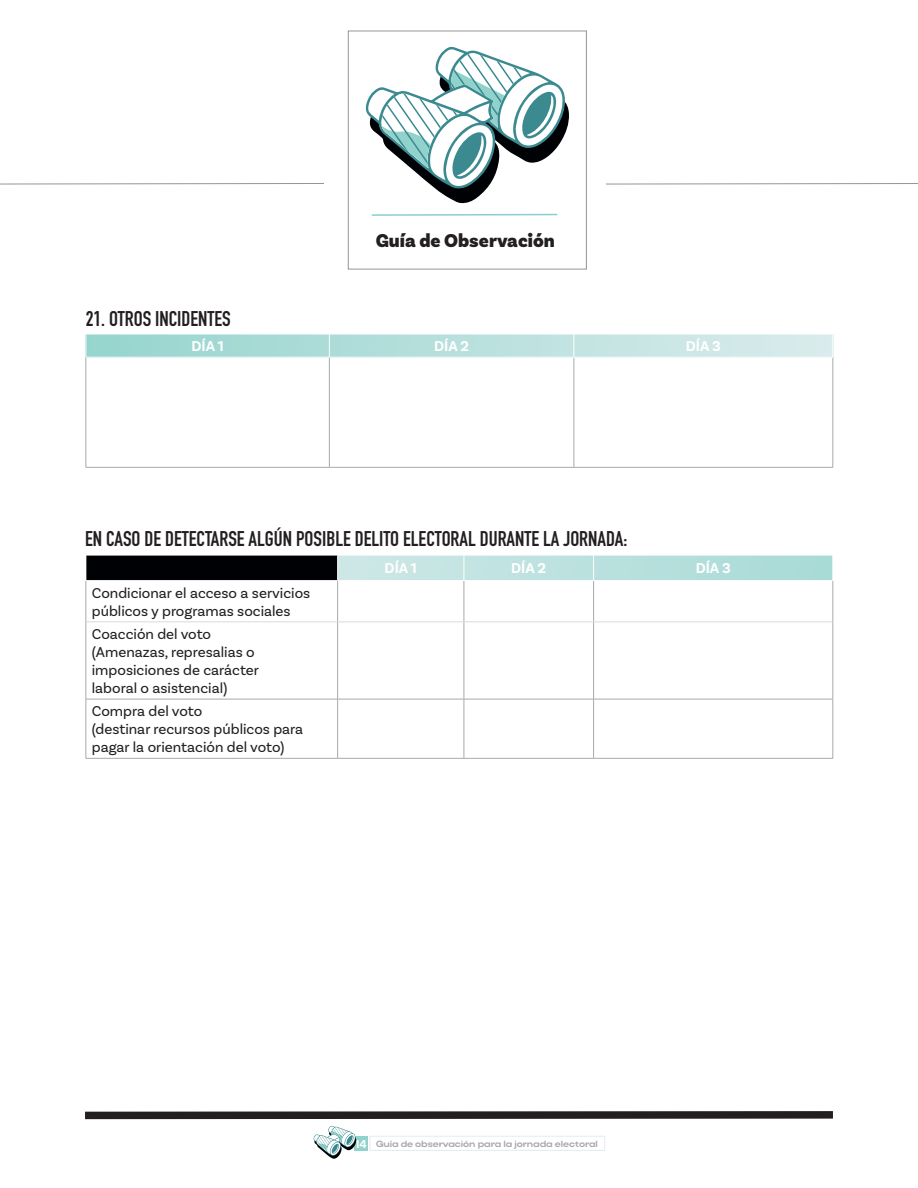
<style>
.page{position:relative;width:918px;height:1188px;background:#fff}
.page>*{position:absolute;margin:0;border:0;box-sizing:border-box;transform-origin:0 0}
.t1{font:700 21px "DIN Condensed";color:#231f20}
.t2{font:900 19.5px "Basic Sans";color:#231f20}
.t3{font:15px/18px "Basic Sans";color:#231f20}
.t4{font:700 15px "Basic Sans";color:#fff}
.t5{font:700 12px "Basic Sans";color:#fff}
.t6{font:700 9px "Actay Wide";letter-spacing:-.01em;color:#a8a9ad}
</style>
<div class="page">
<svg style="left:606px;top:183px;width:312px;height:1px"></svg>
<svg style="left:0;top:183px;width:324px;height:1px"></svg>
<div style="left:348px;top:31px;width:239px;height:238px;border:1px solid #939598"></div>
<svg style="left:371px;top:213px;width:187px;height:3px"></svg>
<svg style="left:365px;top:47px;width:204px;height:157px"></svg>
<svg style="left:85px;top:1111px;width:748px;height:48px"></svg>
<div style="left:337px;top:555px;width:496px;height:26px;background:linear-gradient(to right,#cee7e7,#a8dbd6)"></div>
<div style="left:85px;top:334px;width:748px;height:23px;background:linear-gradient(to right,#96d4ce,#daecec)"></div>
<div style="left:86px;top:555px;width:252px;height:26px;background:#000104"></div>
<hr style="left:86px;top:581px;width:1px;height:41px;background:#a8a9ad">
<hr style="left:86px;top:622px;width:1px;height:77px;background:#a8a9ad">
<hr style="left:86px;top:699px;width:1px;height:59px;background:#a8a9ad">
<hr style="left:337px;top:581px;width:1px;height:41px;background:#a8a9ad">
<hr style="left:464px;top:581px;width:1px;height:41px;background:#a8a9ad">
<hr style="left:593px;top:581px;width:1px;height:41px;background:#a8a9ad">
<hr style="left:833px;top:581px;width:1px;height:41px;background:#a8a9ad">
<hr style="left:337px;top:622px;width:1px;height:77px;background:#a8a9ad">
<hr style="left:464px;top:622px;width:1px;height:77px;background:#a8a9ad">
<hr style="left:593px;top:622px;width:1px;height:77px;background:#a8a9ad">
<hr style="left:833px;top:622px;width:1px;height:77px;background:#a8a9ad">
<hr style="left:86px;top:699px;width:252px;height:1px;background:#a8a9ad">
<hr style="left:338px;top:699px;width:126px;height:1px;background:#a8a9ad">
<hr style="left:337px;top:699px;width:1px;height:59px;background:#a8a9ad">
<hr style="left:464px;top:699px;width:130px;height:1px;background:#a8a9ad">
<hr style="left:464px;top:699px;width:1px;height:59px;background:#a8a9ad">
<hr style="left:594px;top:699px;width:239px;height:1px;background:#a8a9ad">
<hr style="left:593px;top:699px;width:1px;height:59px;background:#a8a9ad">
<hr style="left:833px;top:699px;width:1px;height:59px;background:#a8a9ad">
<hr style="left:86px;top:758px;width:252px;height:1px;background:#a8a9ad">
<hr style="left:338px;top:758px;width:126px;height:1px;background:#a8a9ad">
<hr style="left:464px;top:758px;width:130px;height:1px;background:#a8a9ad">
<hr style="left:594px;top:758px;width:239px;height:1px;background:#a8a9ad">
<hr style="left:86px;top:622px;width:252px;height:1px;background:#d9dadc">
<hr style="left:338px;top:622px;width:126px;height:1px;background:#d9dadc">
<hr style="left:464px;top:622px;width:130px;height:1px;background:#d9dadc">
<hr style="left:594px;top:622px;width:239px;height:1px;background:#d9dadc">
<hr style="left:86px;top:555px;width:252px;height:1px;background:#fff">
<svg style="left:86px;top:555px;width:1px;height:25px"></svg>
<hr style="left:338px;top:555px;width:126px;height:1px;background:#fff">
<svg style="left:337px;top:555px;width:1px;height:25px"></svg>
<hr style="left:464px;top:555px;width:130px;height:1px;background:#fff">
<svg style="left:464px;top:555px;width:1px;height:25px"></svg>
<hr style="left:594px;top:555px;width:239px;height:1px;background:#fff">
<svg style="left:593px;top:555px;width:1px;height:25px"></svg>
<hr style="left:86px;top:580px;width:252px;height:1px;background:#fff">
<hr style="left:338px;top:580px;width:126px;height:1px;background:#fff">
<hr style="left:464px;top:580px;width:130px;height:1px;background:#fff">
<hr style="left:594px;top:580px;width:239px;height:1px;background:#fff">
<hr style="left:86px;top:357px;width:1px;height:110px;background:#a8a9ad">
<hr style="left:329px;top:357px;width:1px;height:110px;background:#a8a9ad">
<hr style="left:574px;top:357px;width:1px;height:110px;background:#a8a9ad">
<hr style="left:833px;top:357px;width:1px;height:110px;background:#a8a9ad">
<hr style="left:86px;top:467px;width:243px;height:1px;background:#a8a9ad">
<hr style="left:329px;top:467px;width:245px;height:1px;background:#a8a9ad">
<hr style="left:574px;top:467px;width:259px;height:1px;background:#a8a9ad">
<hr style="left:86px;top:334px;width:243px;height:1px;background:#fff">
<svg style="left:86px;top:334px;width:1px;height:23px"></svg>
<hr style="left:329px;top:334px;width:245px;height:1px;background:#fff">
<svg style="left:329px;top:334px;width:1px;height:23px"></svg>
<hr style="left:574px;top:334px;width:259px;height:1px;background:#fff">
<svg style="left:574px;top:334px;width:1px;height:23px"></svg>
<svg style="left:833px;top:334px;width:1px;height:23px"></svg>
<hr style="left:86px;top:357px;width:243px;height:1px;background:#fff">
<hr style="left:329px;top:357px;width:245px;height:1px;background:#fff">
<hr style="left:574px;top:357px;width:259px;height:1px;background:#fff">
<p class="t1" style="left:86px;top:304px;width:147px">21. OTROS INCIDENTES</p>
<h2 class="t2" style="left:376px;top:229px;width:181px">Guía de Observación</h2>
<p class="t4" style="left:191px;top:337px;width:34px">DÍA 1</p>
<p class="t4" style="left:434px;top:337px;width:36px">DÍA 2</p>
<p class="t4" style="left:686px;top:337px;width:37px">DÍA 3</p>
<p class="t1" style="left:85px;top:525px;width:544px">EN CASO DE DETECTARSE ALGÚN POSIBLE DELITO ELECTORAL DURANTE LA JORNADA:</p>
<p class="t3" style="left:92px;top:584px;width:220px">Condicionar el acceso a servicios públicos y programas sociales</p>
<p class="t3" style="left:92px;top:625px;width:121px">Coacción del voto</p>
<p class="t3" style="left:92px;top:643px;width:169px">(Amenazas, represalias o imposiciones de carácter</p>
<p class="t3" style="left:92px;top:679px;width:137px">laboral o asistencial)</p>
<p class="t3" style="left:92px;top:702px;width:112px">Compra del voto</p>
<p class="t3" style="left:92px;top:720px;width:213px">(destinar recursos públicos para pagar la orientación del voto)</p>
<p class="t4" style="left:385px;top:559px;width:34px">DÍA 1</p>
<p class="t4" style="left:511px;top:559px;width:36px">DÍA 2</p>
<p class="t4" style="left:696px;top:559px;width:37px">DÍA 3</p>
<p class="t5" style="left:355px;top:1137px;width:14px">14</p>
<p class="t6" style="left:376px;top:1138px;width:223px">Guía de observación para la jornada electoral</p>
</div>
